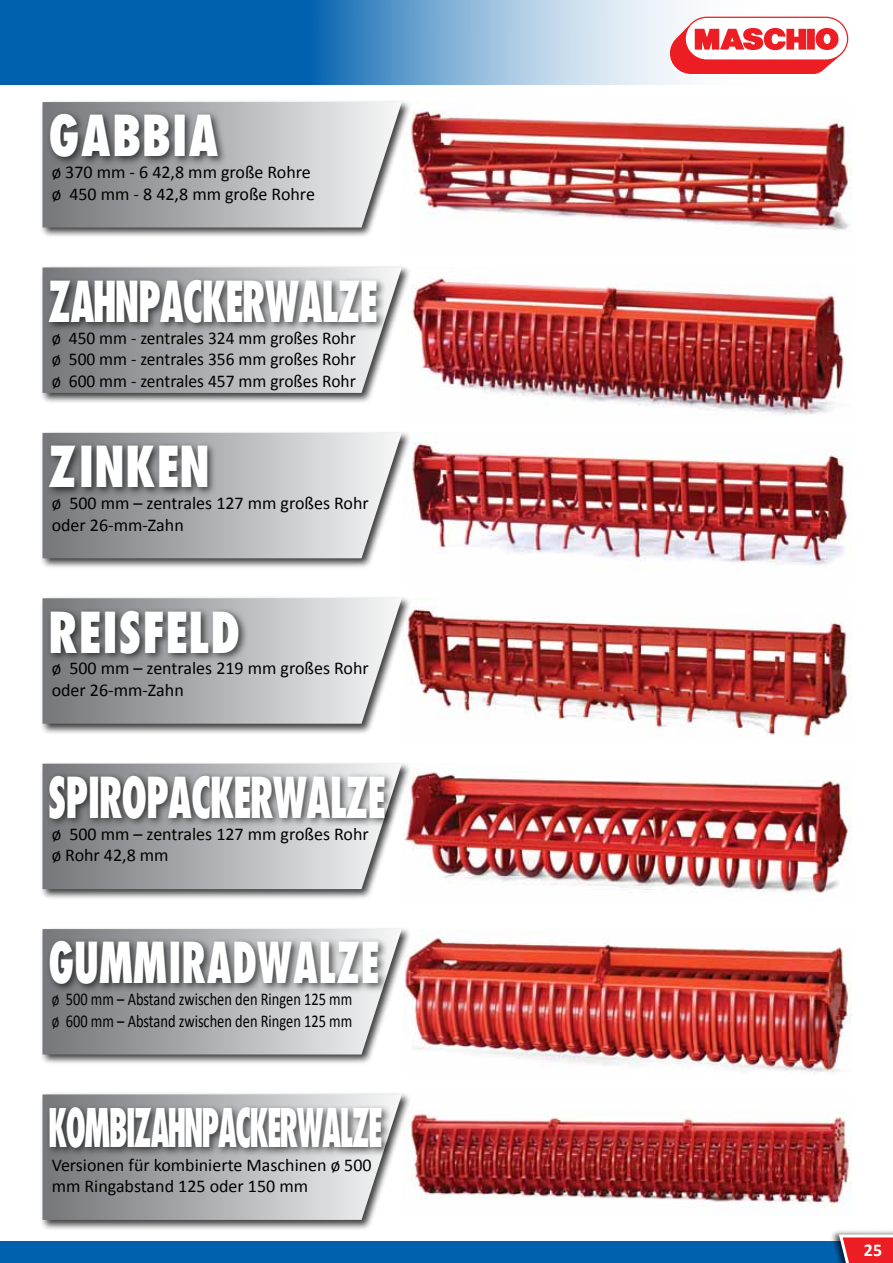
<style>
.page{position:relative;width:893px;height:1263px;background:#fff}
.page>*{position:absolute;margin:0;border:0;box-sizing:border-box;transform-origin:0 0}
.t1{font:54px "Futura Cond X Boold";letter-spacing:-.05em;color:#fff;scale:.72 1}
.t2{font:54px "Futura Cond X Boold";letter-spacing:-.01em;color:#fff;scale:.74 1}
.t3{font:54px "Futura Cond X Boold";letter-spacing:-.03em;color:#fff;scale:.89 1}
.t4{font:54px "Futura Cond X Boold";color:#fff;scale:.89 1}
.t5{font:51px "Futura Cond X Boold";letter-spacing:-.075em;color:#fff;scale:.6 1}
.t6{font:18px/21.6px "Calibri";color:#000}
.t7{font:18px/21.6px "Calibri";color:#000;scale:.8 1}
.t8{font:700 18px "Calibri";color:#fff}
</style>
<div class="page">
<div style="left:0;top:1242px;width:893px;height:21px;background:#0061af"></div>
<svg style="left:0;top:0;width:688px;height:85px;background:#4f91c7"></svg>
<img style="left:412px;top:102px;width:439px;height:129px">
<img style="left:412px;top:267px;width:439px;height:148px">
<img style="left:412px;top:441px;width:439px;height:129px">
<img style="left:412px;top:598px;width:439px;height:139px">
<img style="left:412px;top:771px;width:439px;height:123px">
<img style="left:412px;top:929px;width:439px;height:146px">
<img style="left:412px;top:1111px;width:439px;height:105px">
<div style="left:40px;top:100px;width:372px;height:138px;background:#000;opacity:.75"></div>
<svg style="left:43px;top:102px;width:359px;height:125px;background:#babcbe"></svg>
<div style="left:47px;top:110px;width:181px;height:57px;background:#000;opacity:.65"></div>
<div style="left:40px;top:265px;width:372px;height:139px;background:#000;opacity:.75"></div>
<svg style="left:43px;top:267px;width:359px;height:126px;background:#b2b3b5"></svg>
<div style="left:46px;top:275px;width:341px;height:57px;background:#000;opacity:.65"></div>
<div style="left:40px;top:431px;width:372px;height:138px;background:#000;opacity:.75"></div>
<svg style="left:43px;top:433px;width:359px;height:125px;background:#babbbd"></svg>
<div style="left:46px;top:441px;width:171px;height:56px;background:#000;opacity:.65"></div>
<div style="left:40px;top:596px;width:372px;height:138px;background:#000;opacity:.75"></div>
<svg style="left:43px;top:598px;width:359px;height:126px;background:#babcbd"></svg>
<div style="left:47px;top:606px;width:202px;height:57px;background:#000;opacity:.65"></div>
<div style="left:40px;top:761px;width:372px;height:139px;background:#000;opacity:.75"></div>
<svg style="left:43px;top:764px;width:359px;height:125px;background:#b2b3b5"></svg>
<div style="left:46px;top:771px;width:349px;height:57px;background:#000;opacity:.65"></div>
<div style="left:40px;top:927px;width:372px;height:138px;background:#000;opacity:.75"></div>
<svg style="left:43px;top:929px;width:359px;height:125px;background:#b2b4b6"></svg>
<div style="left:46px;top:937px;width:342px;height:57px;background:#000;opacity:.65"></div>
<div style="left:40px;top:1092px;width:372px;height:138px;background:#000;opacity:.75"></div>
<svg style="left:43px;top:1094px;width:359px;height:126px;background:#b2b4b6"></svg>
<div style="left:46px;top:1103px;width:346px;height:54px;background:#000;opacity:.65"></div>
<div style="left:829px;top:1229px;width:64px;height:34px;background:#000;opacity:.7"></div>
<svg style="left:837px;top:1232px;width:56px;height:31px;background:#d84c55"></svg>
<svg style="left:669px;top:16px;width:180px;height:59px"></svg>
<h1 class="t3" style="left:48px;top:99px;width:194px">GABBIA</h1>
<p class="t6" style="left:52px;top:162px;width:265px">ø 370 mm - 6 42,8 mm große Rohre ø 450 mm - 8 42,8 mm große Rohre</p>
<h1 class="t1" style="left:48px;top:265px;width:460px">ZAHNPACKERWALZE</h1>
<p class="t6" style="left:52px;top:327px;width:306px;text-align:justify">ø 450 mm - zentrales 324 mm großes Rohr ø 500 mm - zentrales 356 mm großes Rohr ø 600 mm - zentrales 457 mm großes Rohr</p>
<h1 class="t3" style="left:48px;top:430px;width:183px">ZINKEN</h1>
<p class="t6" style="left:52px;top:492px;width:319px">ø 500 mm – zentrales 127 mm großes Rohr oder 26-mm-Zahn</p>
<h1 class="t4" style="left:48px;top:595px;width:217px">REISFELD</h1>
<p class="t6" style="left:52px;top:658px;width:319px">ø 500 mm – zentrales 219 mm großes Rohr oder 26-mm-Zahn</p>
<h1 class="t1" style="left:48px;top:760px;width:471px">SPIROPACKERWALZE</h1>
<p class="t6" style="left:52px;top:823px;width:319px">ø 500 mm – zentrales 127 mm großes Rohr ø Rohr 42,8 mm</p>
<h1 class="t2" style="left:48px;top:926px;width:449px">GUMMIRADWALZE</h1>
<p class="t7" style="left:52px;top:988px;width:377px">ø 500 mm – Abstand zwischen den Ringen 125 mm ø 600 mm – Abstand zwischen den Ringen 125 mm</p>
<h2 class="t5" style="left:48px;top:1092px;width:559px">KOMBIZAHNPACKERWALZE</h2>
<p class="t6" style="left:52px;top:1154px;width:321px">Versionen für kombinierte Maschinen ø 500 mm Ringabstand 125 oder 150 mm</p>
<p class="t8" style="left:864px;top:1238px;width:20px">25</p>
</div>
